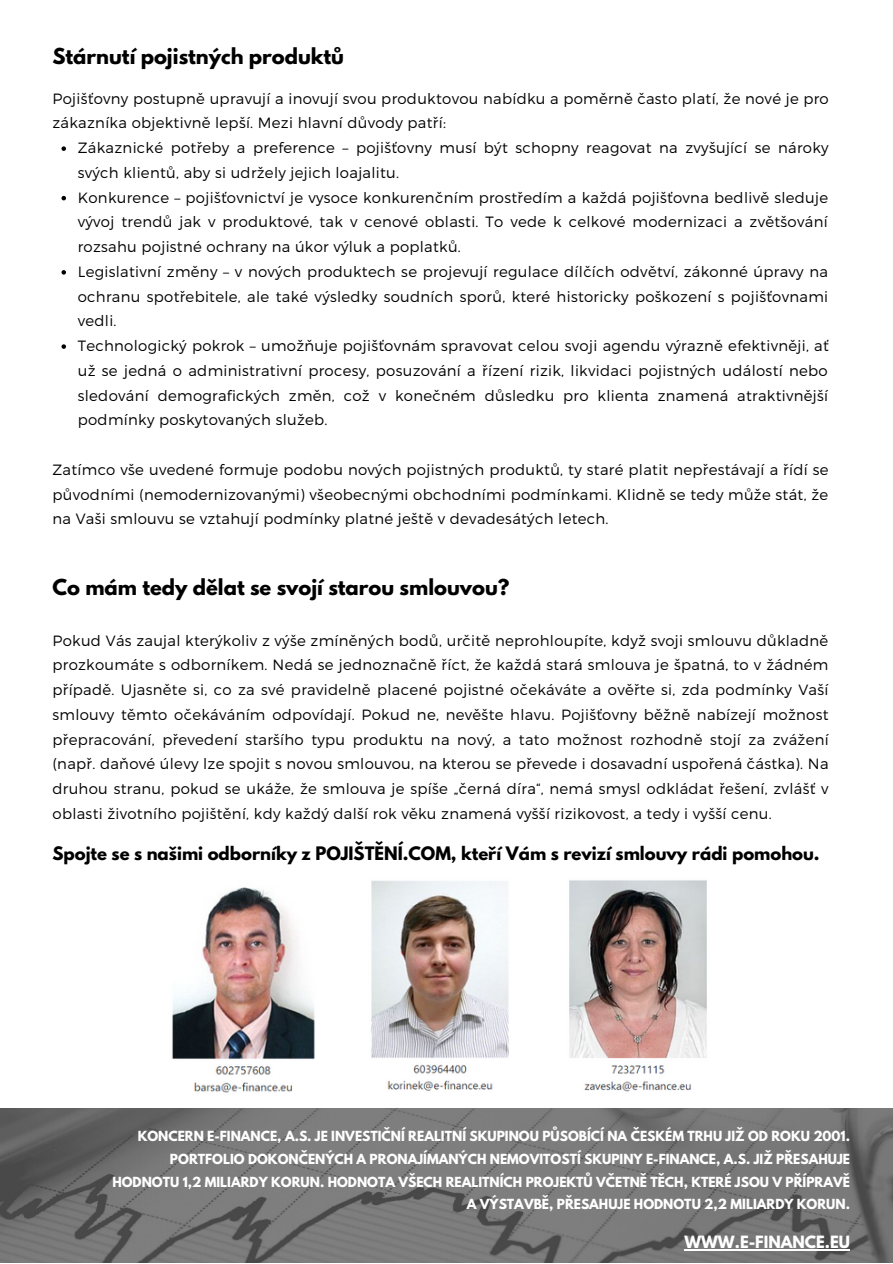
<style>
.page{position:relative;width:893px;height:1264px;background:#fff}
.page>*{position:absolute;margin:0;border:0;box-sizing:border-box;transform-origin:0 0}
.t1{font:700 19.5px "League Spartan";color:#000}
.t2{font:700 16.5px "League Spartan";color:#000}
.t3{font:700 15px "League Spartan";color:#fff}
.t4{font:300 14.85px/24.8px "Montserrat";letter-spacing:.02em;color:#000}
.t5{font:700 12.3px/22.6px "League Spartan";color:#fff;text-align:right}
</style>
<div class="page">
<img style="left:0;top:1108px;width:892px;height:154px">
<img style="left:172px;top:887px;width:143px;height:206px">
<img style="left:371px;top:880px;width:138px;height:211px">
<img style="left:569px;top:880px;width:138px;height:212px">
<svg style="left:61px;top:146px;width:5px;height:5px"></svg>
<svg style="left:61px;top:196px;width:5px;height:4px"></svg>
<svg style="left:61px;top:270px;width:5px;height:4px"></svg>
<svg style="left:61px;top:344px;width:5px;height:5px"></svg>
<hr style="left:684px;top:1248px;width:165px;height:2px;background:#fff">
<h1 class="t1" style="left:52px;top:46px;width:293px">Stárnutí pojistných produktů</h1>
<p class="t4" style="left:52px;top:85px;width:777px">Pojišťovny postupně upravují a inovují svou produktovou nabídku a poměrně často platí, že nové je pro zákazníka objektivně lepší. Mezi hlavní důvody patří:</p>
<p class="t4" style="left:78px;top:135px;width:752px">Zákaznické potřeby a preference – pojišťovny musí být schopny reagovat na zvyšující se nároky svých klientů, aby si udržely jejich loajalitu.<br>Konkurence – pojišťovnictví je vysoce konkurenčním prostředím a každá pojišťovna bedlivě sleduje vývoj trendů jak v produktové, tak v cenové oblasti. To vede k celkové modernizaci a zvětšování rozsahu pojistné ochrany na úkor výluk a poplatků.<br>Legislativní změny – v nových produktech se projevují regulace dílčích odvětví, zákonné úpravy na ochranu spotřebitele, ale také výsledky soudních sporů, které historicky poškození s pojišťovnami vedli.<br>Technologický pokrok – umožňuje pojišťovnám spravovat celou svoji agendu výrazně efektivněji, ať už se jedná o administrativní procesy, posuzování a řízení rizik, likvidaci pojistných událostí nebo sledování demografických změn, což v konečném důsledku pro klienta znamená atraktivnější podmínky poskytovaných služeb.</p>
<p class="t4" style="left:52px;top:456px;width:777px;text-align:justify">Zatímco vše uvedené formuje podobu nových pojistných produktů, ty staré platit nepřestávají a řídí se původními (nemodernizovanými) všeobecnými obchodními podmínkami. Klidně se tedy může stát, že na Vaši smlouvu se vztahují podmínky platné ještě v devadesátých letech.</p>
<h1 class="t1" style="left:52px;top:577px;width:458px">Co mám tedy dělat se svojí starou smlouvou?</h1>
<p class="t4" style="left:52px;top:627px;width:777px;text-align:justify">Pokud Vás zaujal kterýkoliv z výše zmíněných bodů, určitě neprohloupíte, když svoji smlouvu důkladně prozkoumáte s odborníkem. Nedá se jednoznačně říct, že každá stará smlouva je špatná, to v žádném případě. Ujasněte si, co za své pravidelně placené pojistné očekáváte a ověřte si, zda podmínky Vaší smlouvy těmto očekáváním odpovídají. Pokud ne, nevěšte hlavu. Pojišťovny běžně nabízejí možnost přepracování, převedení staršího typu produktu na nový, a tato možnost rozhodně stojí za zvážení (např. daňové úlevy lze spojit s novou smlouvou, na kterou se převede i dosavadní uspořená částka). Na druhou stranu, pokud se ukáže, že smlouva je spíše „černá díra“, nemá smysl odkládat řešení, zvlášť v oblasti životního pojištění, kdy každý další rok věku znamená vyšší rizikovost, a tedy i vyšší cenu.</p>
<p class="t2" style="left:52px;top:844px;width:768px">Spojte se s našimi odborníky z POJIŠTĚNÍ.COM, kteří Vám s revizí smlouvy rádi pomohou.</p>
<p class="t5" style="left:112px;top:1126px;width:739px">KONCERN E-FINANCE, A.S. JE INVESTIČNÍ REALITNÍ SKUPINOU PŮSOBÍCÍ NA ČESKÉM TRHU JIŽ OD ROKU 2001.<br>PORTFOLIO DOKONČENÝCH A PRONAJÍMANÝCH NEMOVITOSTÍ SKUPINY E-FINANCE, A.S. JIŽ PŘESAHUJE HODNOTU 1,2 MILIARDY KORUN. HODNOTA VŠECH REALITNÍCH PROJEKTŮ VČETNĚ TĚCH, KTERÉ JSOU V PŘÍPRAVĚ A VÝSTAVBĚ, PŘESAHUJE HODNOTU 2,2 MILIARDY KORUN.</p>
<p class="t3" style="left:684px;top:1234px;width:167px">WWW.E-FINANCE.EU</p>
</div>
